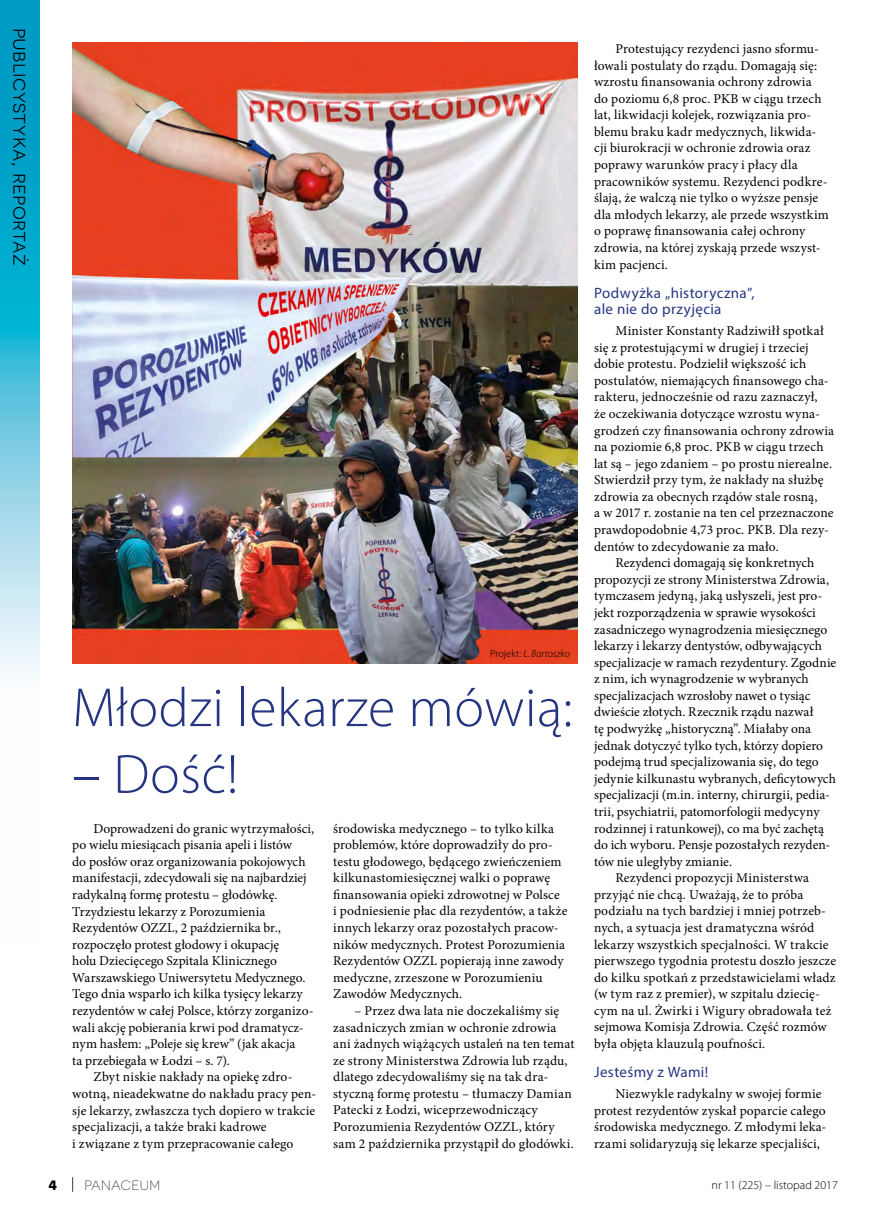
<style>
.page{position:relative;width:872px;height:1212px;background:#fff}
.page>*{position:absolute;margin:0;border:0;box-sizing:border-box;transform-origin:0 0}
.P_Tytuł_duży_40{font:300 55.5px "Myriad Pro";letter-spacing:.01em;color:#263582}
.t1{font:21px "Novecentosanswide";letter-spacing:.015em;color:#000}
.P_Śródtytuł{font:15px/16.2px "Myriad Pro";letter-spacing:.025em;color:#263582}
.P_Tekst{font:13.5px/16.6px "Minion Pro";letter-spacing:.005em;color:#000}
.t2{font:300 13.5px "Novecentosanswide";letter-spacing:.025em;color:#2c2d2e}
.t3{font:700 13.5px "Novecentosanswide";color:#000}
.t4{font:300 12px "Myriad Pro";color:#000}
.P_nasza_okładka{font:italic 300 10.5px "Myriad Pro";letter-spacing:-.005em;color:#000}
.s1{font-style:normal}
</style>
<div class="page">
<img style="left:72px;top:43px;width:505px;height:620px">
<svg style="left:72px;top:1177px;width:1px;height:15px"></svg>
<svg style="left:0;top:0;width:40px;height:674px"></svg>
<h2 class="t1" style="left:33px;top:28px;width:239px;rotate:90deg">publicystyka, reportaż</h2>
<p class="P_nasza_okładka" style="left:490px;top:647px;width:81px"><span class="s1">Projekt:</span> L. Bartoszko</p>
<p class="P_Tytuł_duży_40" style="left:72px;top:674px;width:501px">Młodzi lekarze mówią:</p>
<p class="P_Tytuł_duży_40" style="left:72px;top:741px;width:167px">– Dość!</p>
<p class="P_Tekst" style="left:72px;top:820px;width:243px;text-indent:21px">Doprowadzeni do granic wytrzymałości, po wielu miesiącach pisania apeli i listów<br>do posłów oraz organizowania pokojowych manifestacji, zdecydowali się na najbardziej radykalną formę protestu – głodówkę.<br>Trzydziestu lekarzy z Porozumienia Rezydentów OZZL, 2 października br., rozpoczęło protest głodowy i okupację<br>holu Dziecięcego Szpitala Klinicznego Warszawskiego Uniwersytetu Medycznego.<br>Tego dnia wsparło ich kilka tysięcy lekarzy rezydentów w całej Polsce, którzy zorganizo&shy;wali akcję pobierania krwi pod dramatycz&shy;nym hasłem: „Poleje się krew” (jak akacja<br>ta przebiegała w Łodzi – s. 7).</p>
<p class="P_Tekst" style="left:72px;top:1069px;width:245px;text-indent:21px">Zbyt niskie nakłady na opiekę zdro&shy;wotną, nieadekwatne do nakładu pracy pen&shy;sje lekarzy, zwłaszcza tych dopiero w trakcie specjalizacji, a także braki kadrowe<br>i związane z tym przepracowanie całego</p>
<p class="P_Tekst" style="left:333px;top:820px;width:236px">środowiska medycznego – to tylko kilka problemów, które doprowadziły do pro&shy;testu głodowego, będącego zwieńczeniem kilkunastomiesięcznej walki o poprawę finansowania opieki zdrowotnej w Polsce<br>i podniesienie płac dla rezydentów, a także innych lekarzy oraz pozostałych pracow&shy;ników medycznych. Protest Porozumienia Rezydentów OZZL popierają inne zawody medyczne, zrzeszone w Porozumieniu Zawodów Medycznych.</p>
<p class="P_Tekst" style="left:333px;top:1002px;width:243px;text-indent:21px">– Przez dwa lata nie doczekaliśmy się zasadniczych zmian w ochronie zdrowia ani żadnych wiążących ustaleń na ten temat ze strony Ministerstwa Zdrowia lub rządu, dlatego zdecydowaliśmy się na tak dra&shy;styczną formę protestu – tłumaczy Damian Patecki z Łodzi, wiceprzewodniczący Porozumienia Rezydentów OZZL, który sam 2 października przystąpił do głodówki.</p>
<p class="P_Tekst" style="left:594px;top:40px;width:236px;text-indent:21px">Protestujący rezydenci jasno sformu&shy;łowali postulaty do rządu. Domagają się: wzrostu finansowania ochrony zdrowia do poziomu 6,8 proc. PKB w ciągu trzech lat, likwidacji kolejek, rozwiązania pro&shy;blemu braku kadr medycznych, likwida&shy;cji biurokracji w ochronie zdrowia oraz poprawy warunków pracy i płacy dla pracowników systemu. Rezydenci podkre&shy;ślają, że walczą nie tylko o wyższe pensje dla młodych lekarzy, ale przede wszystkim o poprawę finansowania całej ochrony zdrowia, na której zyskają przede wszyst&shy;kim pacjenci.</p>
<p class="P_Śródtytuł" style="left:594px;top:284px;width:162px">Podwyżka „historyczna”, ale nie do przyjęcia</p>
<p class="P_Tekst" style="left:594px;top:322px;width:241px;text-indent:21px">Minister Konstanty Radziwiłł spotkał się z protestującymi w drugiej i trzeciej dobie protestu. Podzielił większość ich postulatów, niemających finansowego cha&shy;rakteru, jednocześnie od razu zaznaczył,<br>że oczekiwania dotyczące wzrostu wyna&shy;grodzeń czy finansowania ochrony zdrowia na poziomie 6,8 proc. PKB w ciągu trzech lat są – jego zdaniem – po prostu nierealne.<br>Stwierdził przy tym, że nakłady na służbę zdrowia za obecnych rządów stale rosną,<br>a w 2017 r. zostanie na ten cel przeznaczone prawdopodobnie 4,73 proc. PKB. Dla rezy&shy;dentów to zdecydowanie za mało.</p>
<p class="P_Tekst" style="left:594px;top:555px;width:244px;text-indent:21px">Rezydenci domagają się konkretnych propozycji ze strony Ministerstwa Zdrowia, tymczasem jedyną, jaką usłyszeli, jest pro&shy;jekt rozporządzenia w sprawie wysokości zasadniczego wynagrodzenia miesięcznego lekarzy i lekarzy dentystów, odbywających specjalizacje w ramach rezydentury. Zgodnie z nim, ich wynagrodzenie w wybranych specjalizacjach wzrosłoby nawet o tysiąc dwieście złotych. Rzecznik rządu nazwał<br>tę podwyżkę „historyczną”. Miałaby ona jednak dotyczyć tylko tych, którzy dopiero podejmą trud specjalizowania się, do tego jedynie kilkunastu wybranych, deficytowych specjalizacji (m.in. interny, chirurgii, pedia&shy;trii, psychiatrii, patomorfologii medycyny rodzinnej i ratunkowej), co ma być zachętą do ich wyboru. Pensje pozostałych rezyden&shy;tów nie uległyby zmianie.</p>
<p class="P_Tekst" style="left:594px;top:870px;width:244px;text-indent:21px">Rezydenci propozycji Ministerstwa przyjąć nie chcą. Uważają, że to próba podziału na tych bardziej i mniej potrzeb&shy;nych, a sytuacja jest dramatyczna wśród lekarzy wszystkich specjalności. W trakcie pierwszego tygodnia protestu doszło jeszcze do kilku spotkań z przedstawicielami władz (w tym raz z premier), w szpitalu dziecię&shy;cym na ul. Żwirki i Wigury obradowała też sejmowa Komisja Zdrowia. Część rozmów była objęta klauzulą poufności.</p>
<p class="P_Śródtytuł" style="left:594px;top:1064px;width:116px">Jesteśmy z Wami!</p>
<p class="P_Tekst" style="left:594px;top:1085px;width:234px;text-indent:21px">Niezwykle radykalny w swojej formie protest rezydentów zyskał poparcie całego środowiska medycznego. Z młodymi leka&shy;rzami solidaryzują się lekarze specjaliści,</p>
<p class="t3" style="left:49px;top:1177px;width:10px">4</p>
<p class="t2" style="left:84px;top:1177px;width:77px">PANACEUM</p>
<p class="t4" style="left:711px;top:1178px;width:128px">nr 11 (225) – listopad 2017</p>
</div>
